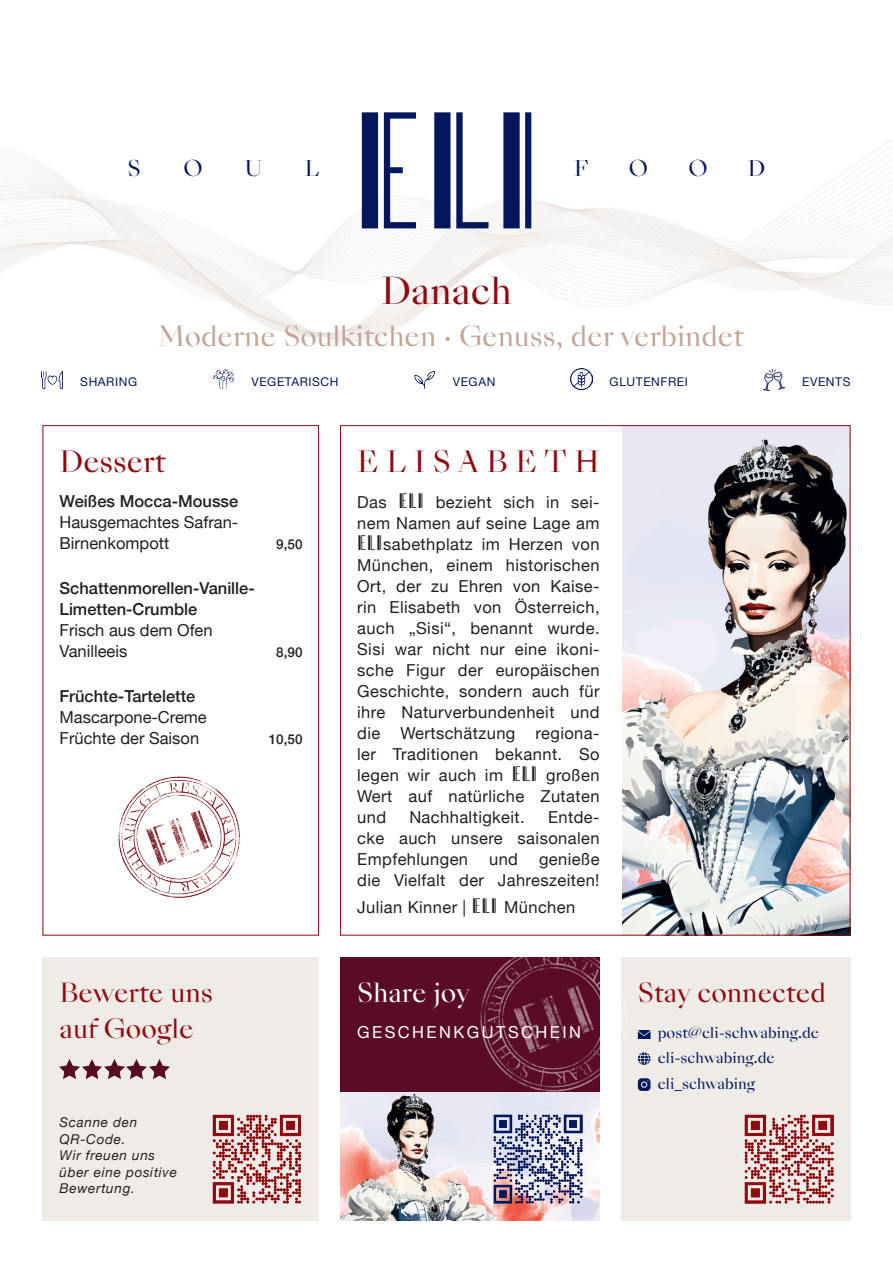
<style>
.page{position:relative;width:893px;height:1263px;background:#fff}
.page>*{position:absolute;margin:0;border:0;box-sizing:border-box;transform-origin:0 0}
.t1{font:36px "Sang Bleu Empire";color:#900911}
.t2{font:28.5px "Sang Bleu Empire";letter-spacing:.26em;color:#900911}
.t3{font:28.5px "Sang Bleu Empire";color:#900911}
.t4{font:27px "Sang Bleu Empire";color:#c3a599}
.t5{font:25.5px "Sang Bleu Empire";color:#900911}
.t6{font:25.5px "Sang Bleu Empire";color:#fff}
.t7{font:21px "Sang Bleu Empire";color:#04175c}
.t8{font:16.5px/21px "Helvetica Neue";letter-spacing:.025em;color:#231f20;text-align:justify}
.t9{font:16.5px "Helvetica Neue";color:#231f20}
.t10{font:500 16.5px "Helvetica Neue";color:#231f20}
.t11{font:16.5px "Helvetica Neue";letter-spacing:.145em;color:#fff}
.t12{font:14.55px "Sang Bleu Empire";color:#04175c}
.t13{font:italic 13.5px/16.5px "Helvetica Neue";letter-spacing:.05em;color:#231f20}
.t14{font:500 13.5px "Helvetica Neue";color:#231f20}
.t15{font:12px "Helvetica Neue";letter-spacing:.05em;color:#04175c}
.s1{font-family:"Sisters Four";font-size:21px}
</style>
<div class="page">
<img style="left:0;top:112px;width:893px;height:334px">
<div style="left:43px;top:957px;width:276px;height:263px;background:#efebe6"></div>
<div style="left:43px;top:425px;width:276px;height:510px;border:1px solid #900911"></div>
<img style="left:118px;top:776px;width:122px;height:122px">
<img style="left:623px;top:427px;width:225px;height:506px">
<img style="left:213px;top:1114px;width:88px;height:89px">
<img style="left:60px;top:1059px;width:19px;height:19px">
<img style="left:149px;top:1059px;width:20px;height:19px">
<img style="left:127px;top:1059px;width:20px;height:19px">
<img style="left:104px;top:1059px;width:20px;height:19px">
<img style="left:82px;top:1059px;width:20px;height:19px">
<div style="left:621px;top:957px;width:229px;height:263px;background:#efebe6"></div>
<svg style="left:638px;top:1078px;width:12px;height:13px"></svg>
<svg style="left:638px;top:1052px;width:13px;height:13px"></svg>
<svg style="left:638px;top:1030px;width:12px;height:9px"></svg>
<img style="left:744px;top:1114px;width:89px;height:89px">
<div style="left:340px;top:957px;width:260px;height:263px;background:#590c24"></div>
<img style="left:340px;top:1092px;width:260px;height:128px">
<img style="left:468px;top:935px;width:170px;height:164px">
<img style="left:493px;top:1114px;width:90px;height:89px">
<img style="left:213px;top:369px;width:21px;height:21px">
<img style="left:414px;top:372px;width:21px;height:17px">
<img style="left:571px;top:369px;width:21px;height:21px">
<img style="left:764px;top:369px;width:20px;height:22px">
<img style="left:42px;top:370px;width:21px;height:18px">
<svg style="left:362px;top:112px;width:54px;height:116px"></svg>
<svg style="left:434px;top:112px;width:54px;height:116px"></svg>
<svg style="left:503px;top:112px;width:28px;height:116px"></svg>
<p class="t7" style="left:128px;top:154px;width:15px">S</p>
<p class="t7" style="left:183px;top:154px;width:21px">O</p>
<p class="t7" style="left:245px;top:154px;width:19px">U</p>
<p class="t7" style="left:305px;top:154px;width:16px">L</p>
<p class="t7" style="left:574px;top:154px;width:16px">F</p>
<p class="t7" style="left:629px;top:154px;width:21px">O</p>
<p class="t7" style="left:688px;top:154px;width:21px">O</p>
<p class="t7" style="left:748px;top:154px;width:19px">D</p>
<p class="t1" style="left:381px;top:266px;width:132px">Danach</p>
<p class="t4" style="left:158px;top:317px;width:587px">Moderne Soulkitchen · Genuss, der verbindet</p>
<p class="t15" style="left:80px;top:373px;width:58px">SHARING</p>
<p class="t15" style="left:251px;top:373px;width:89px">VEGETARISCH</p>
<p class="t15" style="left:453px;top:373px;width:44px">VEGAN</p>
<p class="t15" style="left:610px;top:373px;width:80px">GLUTENFREI</p>
<p class="t15" style="left:802px;top:373px;width:50px">EVENTS</p>
<p class="t3" style="left:60px;top:442px;width:108px">Dessert</p>
<p class="t10" style="left:60px;top:488px;width:180px">Weißes Mocca-Mousse</p>
<p class="t9" style="left:60px;top:510px;width:180px">Hausgemachtes Safran-</p>
<p class="t9" style="left:60px;top:531px;width:111px">Birnenkompott</p>
<p class="t14" style="left:276px;top:533px;width:28px">9,50</p>
<p class="t10" style="left:60px;top:575px;width:197px">Schattenmorellen-Vanille-</p>
<p class="t10" style="left:60px;top:596px;width:139px">Limetten-Crumble</p>
<p class="t9" style="left:60px;top:618px;width:155px">Frisch aus dem Ofen</p>
<p class="t9" style="left:60px;top:639px;width:69px">Vanilleeis</p>
<p class="t14" style="left:276px;top:641px;width:28px">8,90</p>
<p class="t10" style="left:60px;top:683px;width:137px">Früchte-Tartelette</p>
<p class="t9" style="left:60px;top:705px;width:149px">Mascarpone-Creme</p>
<p class="t9" style="left:60px;top:726px;width:141px">Früchte der Saison</p>
<p class="t14" style="left:269px;top:728px;width:35px">10,50</p>
<p class="t5" style="left:60px;top:975px;width:155px">Bewerte uns</p>
<p class="t5" style="left:60px;top:1011px;width:136px">auf Google</p>
<p class="t13" style="left:60px;top:1115px;width:79px">Scanne den</p>
<p class="t13" style="left:60px;top:1131px;width:67px">QR-Code.</p>
<p class="t13" style="left:60px;top:1148px;width:119px">Wir freuen uns über eine positive<br>Bewertung.</p>
<p class="t2" style="left:357px;top:442px;width:244px">ELISABETH</p>
<p class="t8" style="left:357px;top:492px;width:244px">Das <span class="s1">ELI</span> bezieht sich in sei&shy;nem Namen auf seine Lage am <span class="s1">ELI</span>sabethplatz im Herzen von München, einem historischen Ort, der zu Ehren von Kaise&shy;rin Elisabeth von Österreich, auch „Sisi“, benannt wurde.<br>Sisi war nicht nur eine ikoni&shy;sche Figur der europäischen Geschichte, sondern auch für ihre Naturverbundenheit und die Wertschätzung regiona&shy;ler Traditionen bekannt. So legen wir auch im <span class="s1">ELI</span> großen Wert auf natürliche Zutaten und</p>
<p class="t8" style="left:357px;top:807px;width:244px;text-indent:191px">Entde&shy;cke auch unsere saisonalen Empfehlungen</p>
<p class="t8" style="left:409px;top:807px;width:117px">Nachhaltigkeit.</p>
<p class="t8" style="left:357px;top:849px;width:244px;text-align:right">genieße<br>die Vielfalt der Jahreszeiten!</p>
<p class="t8" style="left:357px;top:897px;width:220px">Julian Kinner | <span class="s1">ELI</span> München</p>
<p class="t8" style="left:489px;top:849px;width:30px">und</p>
<p class="t6" style="left:357px;top:975px;width:114px">Share joy</p>
<p class="t11" style="left:357px;top:1021px;width:225px">GESCHENKGUTSCHEIN</p>
<p class="t5" style="left:638px;top:975px;width:190px">Stay connected</p>
<p class="t12" style="left:658px;top:1022px;width:163px">post@eli-schwabing.de</p>
<p class="t12" style="left:658px;top:1048px;width:119px">eli-schwabing.de</p>
<p class="t12" style="left:658px;top:1073px;width:99px">eli_schwabing</p>
</div>
